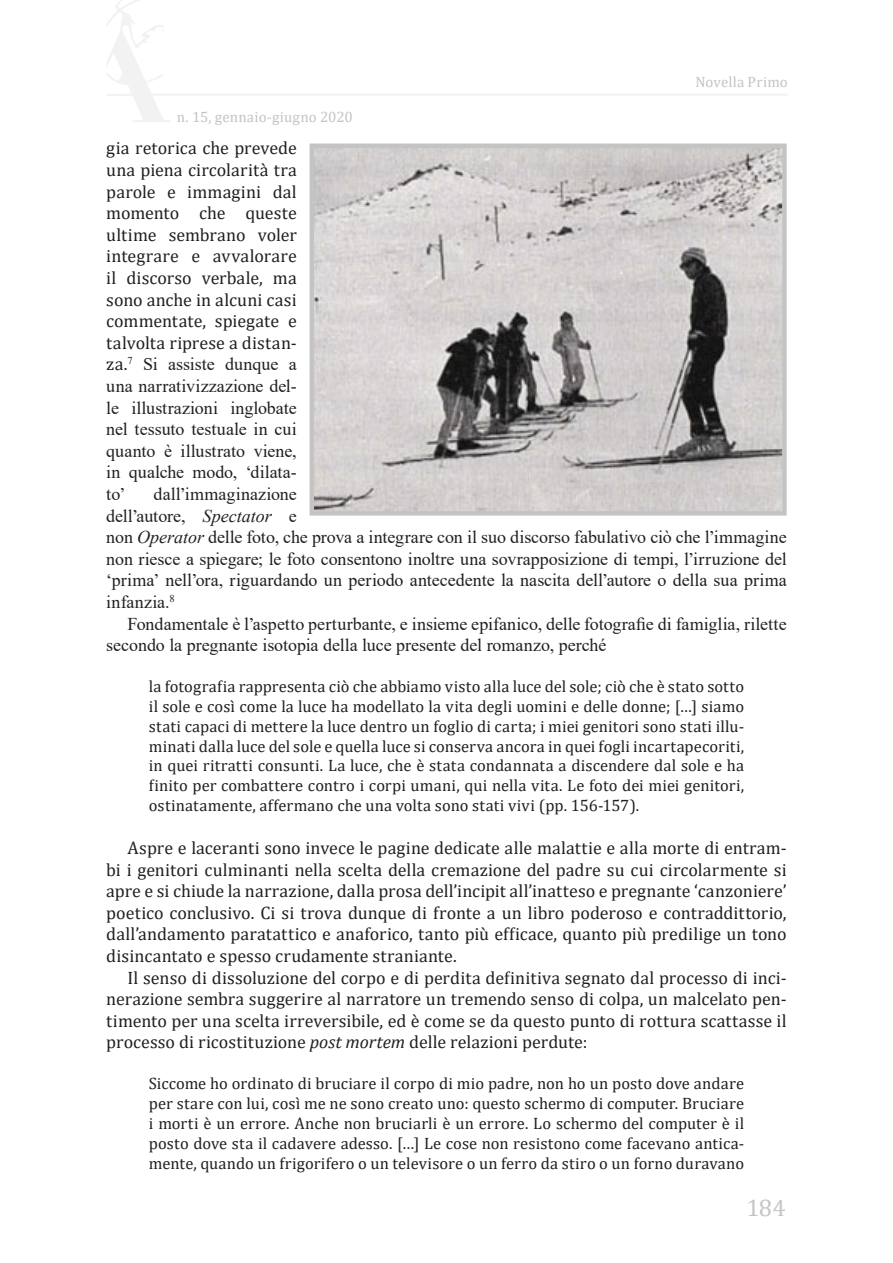
<style>
.page{position:relative;width:893px;height:1263px;background:#fff}
.page>*{position:absolute;margin:0;border:0;box-sizing:border-box;transform-origin:0 0}
.t1{font:24px "Cambria";color:#c4c4c4}
.Corpo{font:18px/21.6px "Cambria";letter-spacing:.005em;color:#231f20;text-align:justify}
.Corpo-2{font:18px/21.6px "Times New Roman";color:#231f20}
.Citazione{font:16.5px/19.8px "Cambria";letter-spacing:.005em;color:#231f20;text-align:justify}
.t2{font:15px "Cambria";color:#c4c4c4}
.s1{font-family:"Times New Roman"}
.s2{font-style:italic}
</style>
<div class="page">
<svg style="left:107px;top:0;width:64px;height:122px"></svg>
<hr style="left:131px;top:93px;width:657px;height:3px;background:#f2f3f3">
<img style="left:315px;top:149px;width:467px;height:362px">
<div style="left:310px;top:144px;width:477px;height:372px;border:4px solid #c4c4c4"></div>
<p class="t2" style="left:177px;top:108px;width:177px">n. 15, gennaio-giugno 2020</p>
<p class="t2" style="left:695px;top:73px;width:94px">Novella Primo</p>
<p class="Corpo" style="left:106px;top:137px;width:192px">gia retorica che prevede una piena circolarità tra parole e immagini dal momento che queste ultime sembrano voler integrare e avvalorare il discorso verbale, ma sono anche in alcuni casi commentate, spiegate e talvolta riprese a distan&shy;za.<sup>7</sup> <span class="s1">Si assiste dunque a una narrativizzazione del&shy;le illustrazioni inglobate nel tessuto testuale in cui quanto è illustrato viene, in qualche modo, ‘dilata&shy;to’</span></p>
<p class="Corpo-2" style="left:106px;top:483px;width:682px;text-indent:47px">dall’immaginazione<br>dell’autore, <span class="s2">Spectator</span> e<br>non <span class="s2">Operator</span> delle foto, che prova a integrare con il suo discorso fabulativo ciò che l’immagine non riesce a spiegare; le foto consentono inoltre una sovrapposizione di tempi, l’irruzione del ‘prima’ nell’ora, riguardando un periodo antecedente la nascita dell’autore o della sua prima infanzia.<sup>8</sup></p>
<p class="Corpo-2" style="left:106px;top:612px;width:682px;text-indent:21px">Fondamentale è l’aspetto perturbante, e insieme epifanico, delle fotografie di famiglia, rilette secondo la pregnante isotopia della luce presente del romanzo, perché</p>
<p class="Citazione" style="left:149px;top:677px;width:597px">la fotografia rappresenta ciò che abbiamo visto alla luce del sole; ciò che è stato sotto il sole e così come la luce ha modellato la vita degli uomini e delle donne; […] siamo stati capaci di mettere la luce dentro un foglio di carta; i miei genitori sono stati illu&shy;minati dalla luce del sole e quella luce si conserva ancora in quei fogli incartapecoriti, in quei ritratti consunti. La luce, che è stata condannata a discendere dal sole e ha finito per combattere contro i corpi umani, qui nella vita. Le foto dei miei genitori, ostinatamente, affermano che una volta sono stati vivi (pp. 156-157).</p>
<p class="Corpo" style="left:106px;top:837px;width:682px;text-indent:21px">Aspre e laceranti sono invece le pagine dedicate alle malattie e alla morte di entram&shy;bi i genitori culminanti nella scelta della cremazione del padre su cui circolarmente si apre e si chiude la narrazione, dalla prosa dell’incipit all’inatteso e pregnante ‘canzoniere’ poetico conclusivo. Ci si trova dunque di fronte a un libro poderoso e contraddittorio, dall’andamento paratattico e anaforico, tanto più efficace, quanto più predilige un tono disincantato e spesso crudamente straniante.</p>
<p class="Corpo" style="left:106px;top:966px;width:682px;text-indent:21px">Il senso di dissoluzione del corpo e di perdita definitiva segnato dal processo di inci&shy;nerazione sembra suggerire al narratore un tremendo senso di colpa, un malcelato pen&shy;timento per una scelta irreversibile, ed è come se da questo punto di rottura scattasse il processo di ricostituzione <span class="s2">post mortem</span> delle relazioni perdute:</p>
<p class="Citazione" style="left:149px;top:1074px;width:597px">Siccome ho ordinato di bruciare il corpo di mio padre, non ho un posto dove andare per stare con lui, così me ne sono creato uno: questo schermo di computer. Bruciare i morti è un errore. Anche non bruciarli è un errore. Lo schermo del computer è il posto dove sta il cadavere adesso. […] Le cose non resistono come facevano antica&shy;mente, quando un frigorifero o un televisore o un ferro da stiro o un forno duravano</p>
<h1 class="t1" style="left:746px;top:1193px;width:41px">184</h1>
</div>
